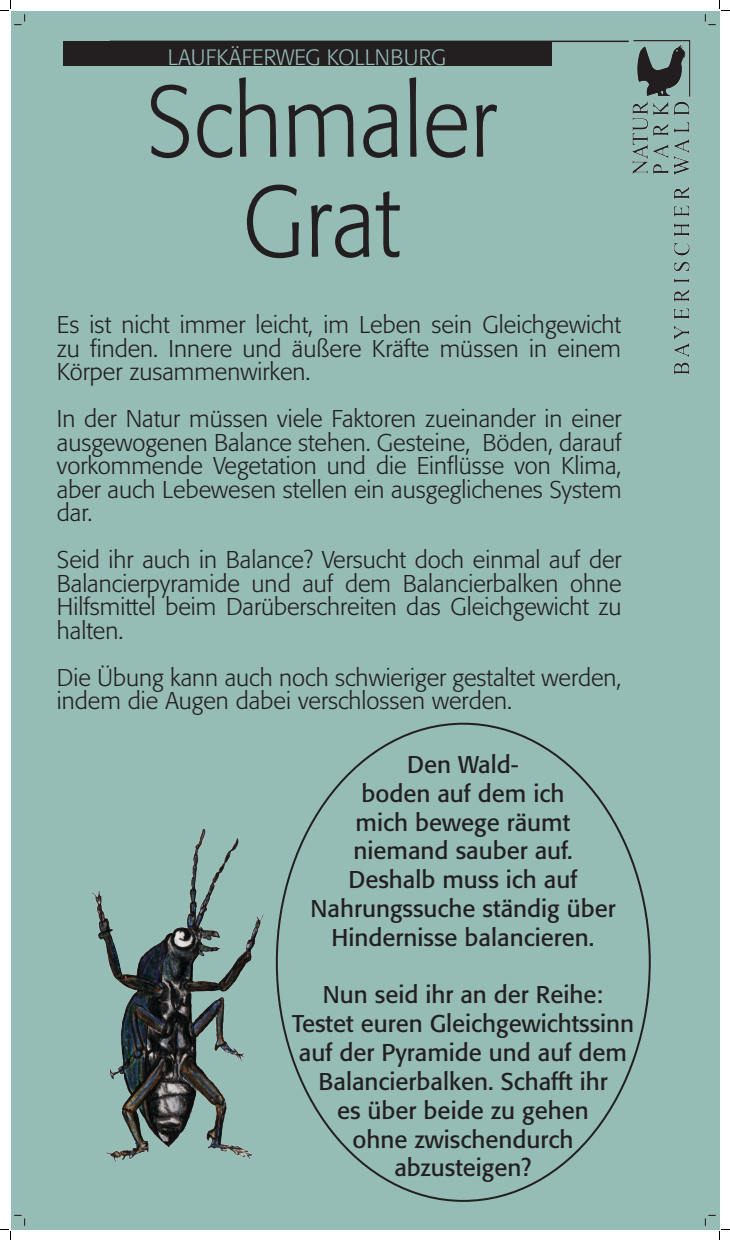
<style>
.page{position:relative;width:730px;height:1240px;background:#fff}
.page>*{position:absolute;margin:0;border:0;box-sizing:border-box;transform-origin:0 0}
.t1{font:300 100px/100px "Formata";letter-spacing:.005em;color:#231f20;text-align:center;scale:.9 1}
.t2{font:300 24px/23.5px "Formata";color:#231f20;text-align:justify}
.t3{font:24px/28.8px "Formata";color:#231f20;text-align:center}
.t4{font:300 22px "Formata";color:#96bcb6}
</style>
<div class="page">
<div style="left:11px;top:11px;width:708px;height:1218px;background:#96bcb6"></div>
<img style="left:632px;top:41px;width:58px;height:334px">
<hr style="left:110px;top:41px;width:518px;height:1px;background:#231f20">
<div style="left:63px;top:41px;width:488px;height:24px;background:#231f20"></div>
<img style="left:92px;top:807px;width:237px;height:355px">
<svg style="left:0;top:0;width:26px;height:26px"></svg>
<svg style="left:0;top:1215px;width:26px;height:25px"></svg>
<svg style="left:705px;top:0;width:25px;height:26px"></svg>
<svg style="left:705px;top:1215px;width:25px;height:25px"></svg>
<p class="t4" style="left:168px;top:45px;width:280px">LAUFKÄFERWEG KOLLNBURG</p>
<h1 class="t1" style="left:146px;top:77px;width:390px">Schmaler<br>Grat</h1>
<p class="t2" style="left:57px;top:314px;width:566px">Es ist nicht immer leicht, im Leben sein Gleichgewicht zu finden. Innere und äußere Kräfte müssen in einem Körper zusammenwirken.</p>
<p class="t2" style="left:57px;top:408px;width:566px">In der Natur müssen viele Faktoren zueinander in einer ausgewogenen Balance stehen. Gesteine, Böden, darauf vorkommende Vegetation und die Einflüsse von Klima, aber auch Lebewesen stellen ein ausgeglichenes System dar.</p>
<p class="t2" style="left:57px;top:549px;width:566px">Seid ihr auch in Balance? Versucht doch einmal auf der Balancierpyramide und auf dem Balancierbalken ohne Hilfsmittel beim Darüberschreiten das Gleichgewicht zu halten.</p>
<p class="t2" style="left:57px;top:667px;width:566px">Die Übung kann auch noch schwieriger gestaltet werden, indem die Augen dabei verschlossen werden.</p>
<p class="t3" style="left:310px;top:752px;width:306px">Den Wald-<br>boden auf dem ich<br>mich bewege räumt niemand sauber auf.<br>Deshalb muss ich auf<br>Nahrungssuche ständig über<br>Hindernisse balancieren.</p>
<p class="t3" style="left:292px;top:982px;width:344px">Nun seid ihr an der Reihe:<br>Testet euren Gleichgewichtssinn auf der Pyramide und auf dem<br>Balancierbalken. Schafft ihr<br>es über beide zu gehen<br>ohne zwischendurch abzusteigen?</p>
</div>
